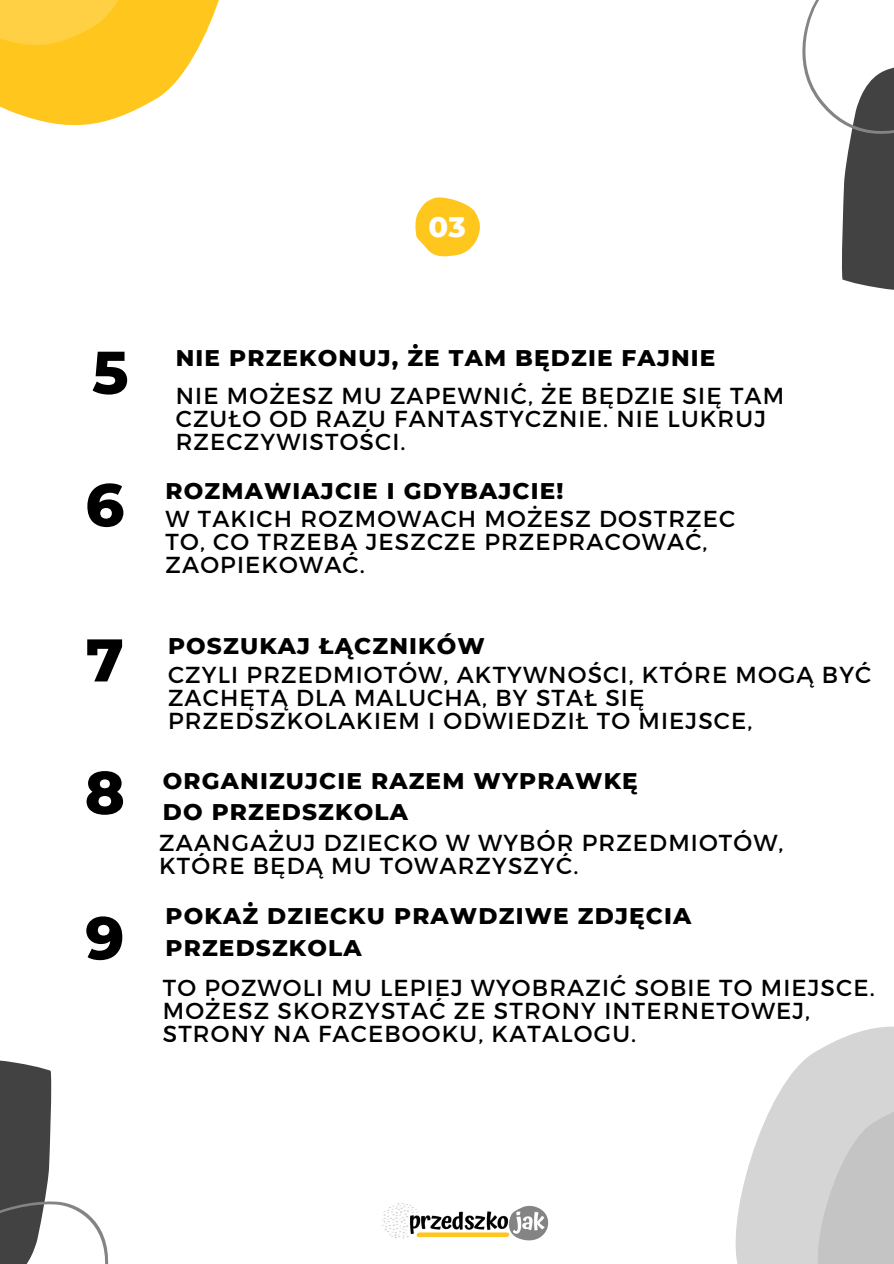
<style>
.page{position:relative;width:894px;height:1264px;background:#fff}
.page>*{position:absolute;margin:0;border:0;box-sizing:border-box;transform-origin:0 0}
.t1{font:800 60px "Montserrat";color:#000}
.t2{font:800 28.8px "Montserrat";color:#fff}
.t3{font:23.1px/23px "Montserrat";letter-spacing:.05em;color:#000}
.t4{font:800 23.1px "Montserrat";letter-spacing:.05em;color:#000}
.t5{font:800 22.35px/22.4px "Montserrat";color:#fff}
</style>
<div class="page">
<svg style="left:0;top:0;width:219px;height:126px"></svg>
<svg style="left:735px;top:1026px;width:158px;height:237px"></svg>
<svg style="left:0;top:1060px;width:109px;height:203px"></svg>
<svg style="left:802px;top:0;width:91px;height:290px"></svg>
<img style="left:382px;top:1203px;width:167px;height:38px">
<svg style="left:415px;top:197px;width:65px;height:60px"></svg>
<p class="t5" style="left:450px;top:211px;width:17px">0<br>1</p>
<p class="t2" style="left:428px;top:209px;width:39px">03</p>
<p class="t1" style="left:92px;top:335px;width:38px">5</p>
<p class="t1" style="left:85px;top:468px;width:40px">6</p>
<p class="t1" style="left:86px;top:623px;width:39px">7</p>
<p class="t1" style="left:85px;top:755px;width:42px">8</p>
<p class="t1" style="left:85px;top:901px;width:40px">9</p>
<p class="t4" style="left:176px;top:344px;width:541px">NIE PRZEKONUJ, ŻE TAM BĘDZIE FAJNIE</p>
<p class="t3" style="left:176px;top:383px;width:609px">NIE MOŻESZ MU ZAPEWNIĆ, ŻE BĘDZIE SIĘ TAM</p>
<p class="t3" style="left:176px;top:406px;width:591px">CZUŁO OD RAZU FANTASTYCZNIE. NIE LUKRUJ<br>RZECZYWISTOŚCI.</p>
<p class="t4" style="left:165px;top:476px;width:399px">ROZMAWIAJCIE I GDYBAJCIE!</p>
<p class="t3" style="left:165px;top:506px;width:571px">W TAKICH ROZMOWACH MOŻESZ DOSTRZEC</p>
<p class="t3" style="left:165px;top:529px;width:543px">TO, CO TRZEBA JESZCZE PRZEPRACOWAĆ,</p>
<p class="t3" style="left:165px;top:552px;width:201px">ZAOPIEKOWAĆ.</p>
<p class="t4" style="left:168px;top:631px;width:318px">POSZUKAJ ŁĄCZNIKÓW</p>
<p class="t3" style="left:168px;top:661px;width:704px">CZYLI PRZEDMIOTÓW, AKTYWNOŚCI, KTÓRE MOGĄ BYĆ<br>ZACHĘTĄ DLA MALUCHA, BY STAŁ SIĘ</p>
<p class="t3" style="left:168px;top:707px;width:585px">PRZEDSZKOLAKIEM I ODWIEDZIŁ TO MIEJSCE,</p>
<p class="t4" style="left:163px;top:766px;width:476px">ORGANIZUJCIE RAZEM WYPRAWKĘ</p>
<p class="t4" style="left:163px;top:798px;width:246px">DO PRZEDSZKOLA</p>
<p class="t3" style="left:159px;top:830px;width:625px">ZAANGAŻUJ DZIECKO W WYBÓR PRZEDMIOTÓW,<br>KTÓRE BĘDĄ MU TOWARZYSZYĆ.</p>
<p class="t4" style="left:165px;top:902px;width:527px">POKAŻ DZIECKU PRAWDZIWE ZDJĘCIA</p>
<p class="t4" style="left:165px;top:933px;width:197px">PRZEDSZKOLA</p>
<p class="t3" style="left:163px;top:975px;width:713px">TO POZWOLI MU LEPIEJ WYOBRAZIĆ SOBIE TO MIEJSCE.<br>MOŻESZ SKORZYSTAĆ ZE STRONY INTERNETOWEJ,<br>STRONY NA FACEBOOKU, KATALOGU.</p>
</div>
